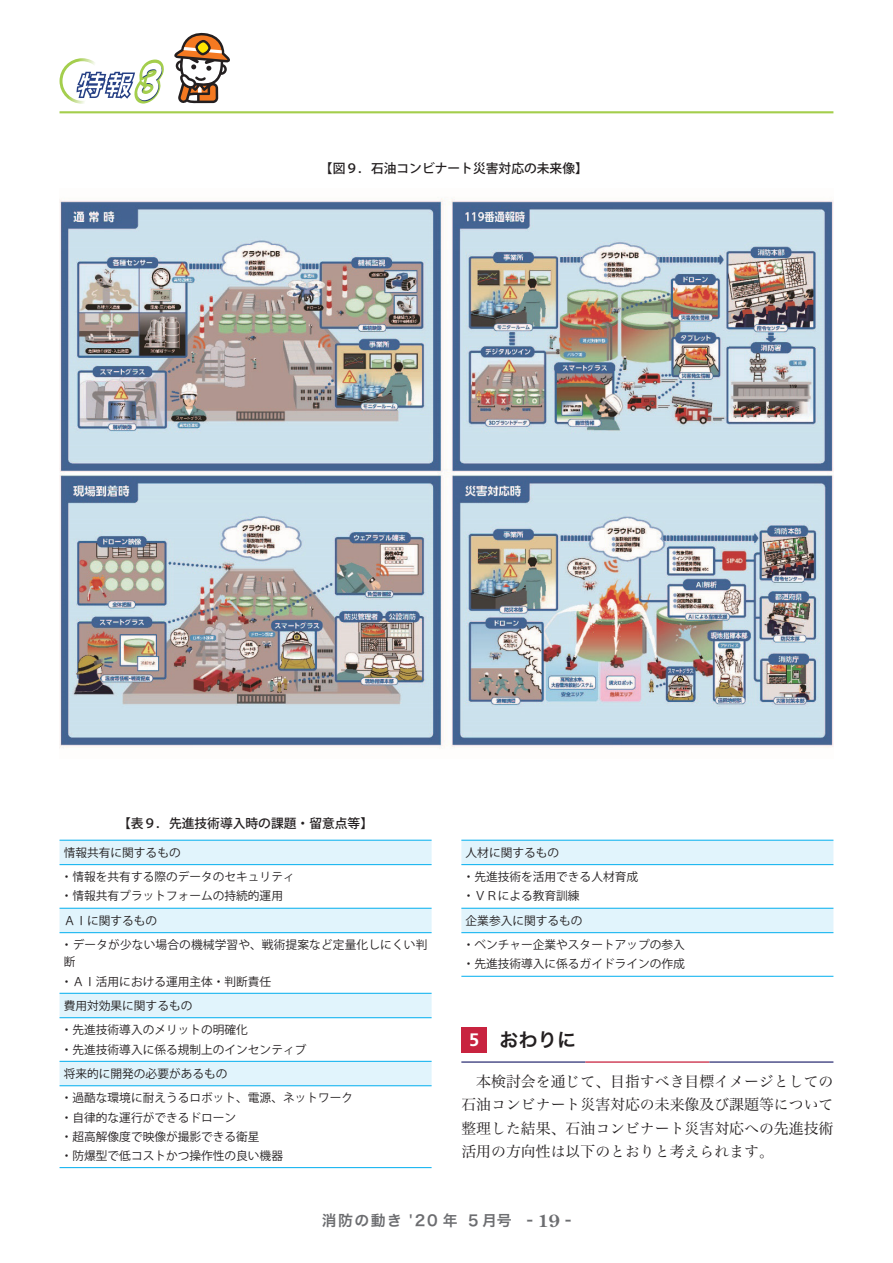
<style>
.page{position:relative;width:893px;height:1263px;background:#fff}
.page>*{position:absolute;margin:0;border:0;box-sizing:border-box;transform-origin:0 0}
.t1{font:19.2px "Hira Kaku Pro N W6";color:#231f20}
.t2{font:14.85px/23.4px "Hira Min Pro N W3";color:#231f20;text-align:justify}
.t3{font:14.85px "Hira Kaku Pro W6";letter-spacing:.1em;color:#6c6d70}
.t4{font:500 12.75px "Koz Go Pro";color:#231f20}
.t5{font:11.7px/24.5px "Koz Go Pro";color:#231f20}
.s1{font-family:"Frutiger LT Std";font-weight:700;font-size:18px;color:#fff}
.s2{font-family:"Century Old Style Std";font-weight:700;font-size:16.95px}
</style>
<div class="page">
<img style="left:60px;top:197px;width:773px;height:552px">
<svg style="left:60px;top:841px;width:372px;height:244px"></svg>
<hr style="left:60px;top:840px;width:372px;height:1px;background:#00aeef">
<hr style="left:60px;top:864px;width:372px;height:1px;background:#00aeef">
<hr style="left:60px;top:908px;width:372px;height:1px;background:#00aeef">
<hr style="left:60px;top:932px;width:372px;height:1px;background:#00aeef">
<hr style="left:60px;top:1061px;width:372px;height:1px;background:#00aeef">
<hr style="left:60px;top:1085px;width:372px;height:1px;background:#00aeef">
<hr style="left:60px;top:1167px;width:372px;height:1px;background:#00aeef">
<hr style="left:60px;top:993px;width:372px;height:1px;background:#00aeef">
<hr style="left:60px;top:1017px;width:372px;height:1px;background:#00aeef">
<svg style="left:461px;top:841px;width:372px;height:91px"></svg>
<hr style="left:461px;top:840px;width:372px;height:1px;background:#00aeef">
<hr style="left:461px;top:864px;width:372px;height:1px;background:#00aeef">
<hr style="left:461px;top:908px;width:372px;height:1px;background:#00aeef">
<hr style="left:461px;top:932px;width:372px;height:1px;background:#00aeef">
<hr style="left:461px;top:976px;width:372px;height:1px;background:#00aeef">
<hr style="left:461px;top:1061px;width:124px;height:2px;background:#303276">
<hr style="left:585px;top:1061px;width:124px;height:2px;background:#c8233f">
<hr style="left:709px;top:1061px;width:124px;height:2px;background:#303276">
<div style="left:461px;top:1027px;width:26px;height:25px;background:#c8233f"></div>
<hr style="left:60px;top:111px;width:773px;height:2px;background:#a4ce4c">
<svg style="left:60px;top:58px;width:104px;height:46px"></svg>
<svg style="left:174px;top:32px;width:56px;height:71px"></svg>
<p class="t4" style="left:320px;top:160px;width:269px">【図９．石油コンビナート災害対応の未来像】</p>
<p class="t4" style="left:118px;top:815px;width:257px">【表９．先進技術導入時の課題・留意点等】</p>
<p class="t5" style="left:61px;top:841px;width:235px">情報共有に関するもの<br>・情報を共有する際のデータのセキュリティ</p>
<p class="t5" style="left:61px;top:884px;width:368px">・情報共有プラットフォームの持続的運用<br>ＡＩに関するもの<br>・データが少ない場合の機械学習や、戦術提案など定量化しにくい判</p>
<p class="t5" style="left:61px;top:953px;width:212px;line-height:19.2px">断<br>・ＡＩ活用における運用主体・判断責任</p>
<p class="t5" style="left:61px;top:994px;width:189px">費用対効果に関するもの<br>・先進技術導入のメリットの明確化</p>
<p class="t5" style="left:61px;top:1037px;width:294px">・先進技術導入に係る規制上のインセンティブ<br>将来的に開発の必要があるもの<br>・過酷な環境に耐えうるロボット、電源、ネットワーク</p>
<p class="t5" style="left:61px;top:1108px;width:224px;line-height:19.2px">・自律的な運行ができるドローン<br>・超高解像度で映像が撮影できる衛星<br>・防爆型で低コストかつ操作性の良い機器</p>
<p class="t5" style="left:463px;top:841px;width:177px">人材に関するもの<br>・先進技術を活用できる人材育成</p>
<p class="t5" style="left:463px;top:884px;width:224px">・ＶＲによる教育訓練<br>企業参入に関するもの<br>・ベンチャー企業やスタートアップの参入</p>
<p class="t5" style="left:463px;top:952px;width:224px">・先進技術導入に係るガイドラインの作成</p>
<h1 class="t1" style="left:469px;top:1022px;width:109px"><span class="s1">5</span> おわりに</h1>
<p class="t2" style="left:461px;top:1068px;width:374px">　本検討会を通じて、目指すべき目標イメージとしての石油コンビナート災害対応の未来像及び課題等について整理した結果、石油コンビナート災害対応への先進技術活用の方向性は以下のとおりと考えられます。</p>
<p class="t3" style="left:322px;top:1207px;width:251px">消防の動き '20 年 ５月号 - <span class="s2">19</span> -</p>
</div>
